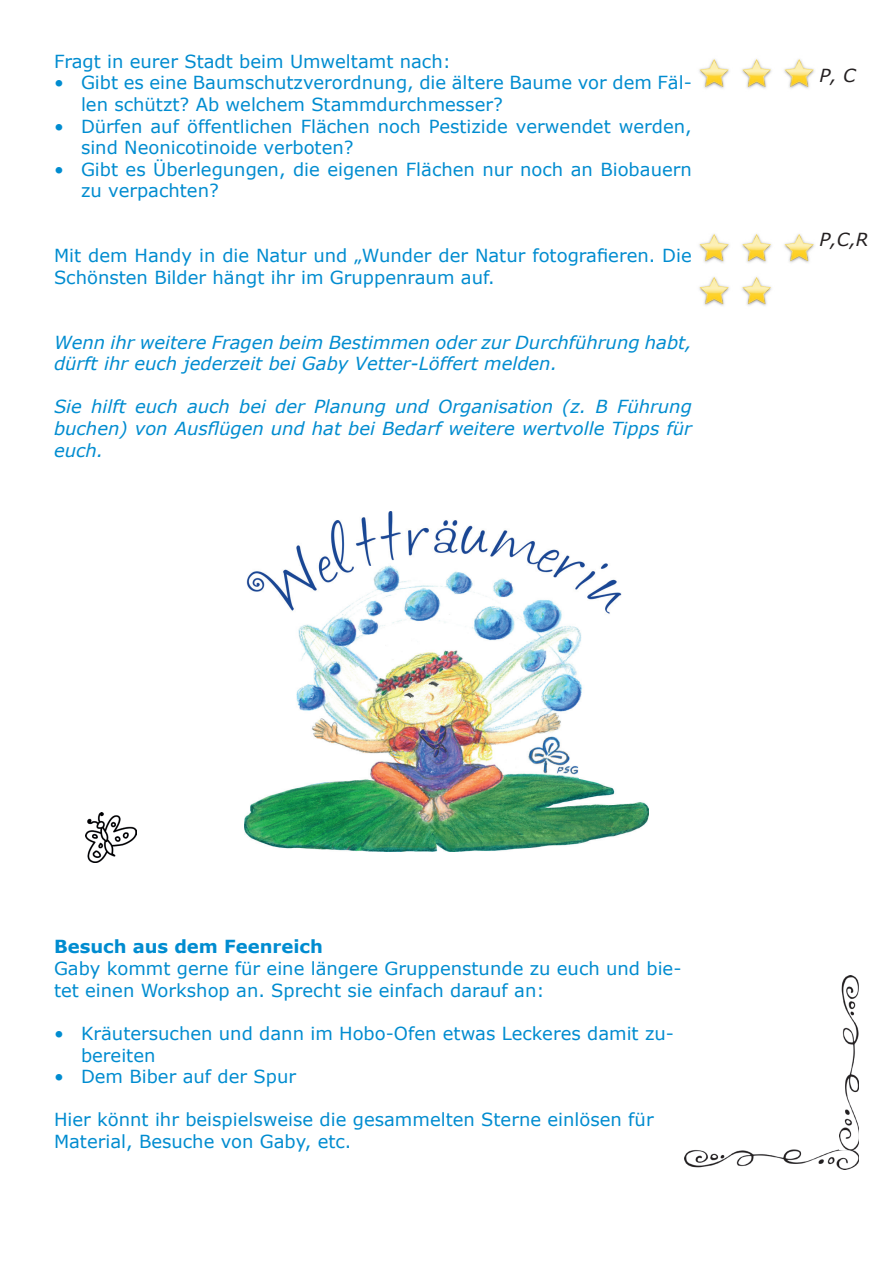
<style>
.page{position:relative;width:893px;height:1263px;background:#fff}
.page>*{position:absolute;margin:0;border:0;box-sizing:border-box;transform-origin:0 0}
.t1{font:18px/21.6px "Verdana";color:#008cd0}
.t2{font:italic 18px/21.6px "Verdana";color:#008cd0}
.t3{font:700 18px "Verdana";color:#008cd0}
.t4{font:italic 18px "Verdana";color:#231f20}
</style>
<div class="page">
<img style="left:685px;top:1150px;width:174px;height:19px">
<img style="left:839px;top:975px;width:20px;height:175px">
<img style="left:699px;top:59px;width:115px;height:30px">
<img style="left:699px;top:234px;width:115px;height:29px">
<img style="left:699px;top:277px;width:73px;height:29px">
<img style="left:244px;top:512px;width:404px;height:339px">
<img style="left:86px;top:812px;width:50px;height:50px">
<p class="t1" style="left:54px;top:50px;width:398px">Fragt in eurer Stadt beim Umweltamt nach:</p>
<p class="t1" style="left:81px;top:72px;width:612px;text-indent:-27px">• Gibt es eine Baumschutzverordnung, die ältere Baume vor dem Fäl&shy;len schützt? Ab welchem Stammdurchmesser?</p>
<p class="t1" style="left:81px;top:115px;width:612px;text-indent:-27px">• Dürfen auf öffentlichen Flächen noch Pestizide verwendet werden, sind Neonicotinoide verboten?</p>
<p class="t1" style="left:81px;top:158px;width:612px;text-indent:-27px">• Gibt es Überlegungen, die eigenen Flächen nur noch an Biobauern zu verpachten?</p>
<p class="t1" style="left:54px;top:245px;width:639px">Mit dem Handy in die Natur und „Wunder der Natur fotografieren. Die<br>Schönsten Bilder hängt ihr im Gruppenraum auf.</p>
<p class="t2" style="left:54px;top:331px;width:639px">Wenn ihr weitere Fragen beim Bestimmen oder zur Durchführung habt, dürft ihr euch jederzeit bei Gaby Vetter-Löffert melden.</p>
<p class="t2" style="left:54px;top:396px;width:639px;text-align:justify">Sie hilft euch auch bei der Planung und Organisation (z. B Führung buchen) von Ausflügen und hat bei Bedarf weitere wertvolle Tipps für euch.</p>
<p class="t4" style="left:819px;top:64px;width:38px">P, C</p>
<p class="t4" style="left:819px;top:227px;width:51px">P,C,R</p>
<p class="t3" style="left:54px;top:934px;width:270px">Besuch aus dem Feenreich</p>
<p class="t1" style="left:54px;top:957px;width:629px">Gaby kommt gerne für eine längere Gruppenstunde zu euch und bie&shy;tet einen Workshop an. Sprecht sie einfach darauf an:</p>
<p class="t1" style="left:81px;top:1022px;width:595px;text-indent:-27px">• Kräutersuchen und dann im Hobo-Ofen etwas Leckeres damit zu&shy;bereiten</p>
<p class="t1" style="left:54px;top:1065px;width:244px">• Dem Biber auf der Spur</p>
<p class="t1" style="left:54px;top:1109px;width:601px">Hier könnt ihr beispielsweise die gesammelten Sterne einlösen für<br>Material, Besuche von Gaby, etc.</p>
</div>
